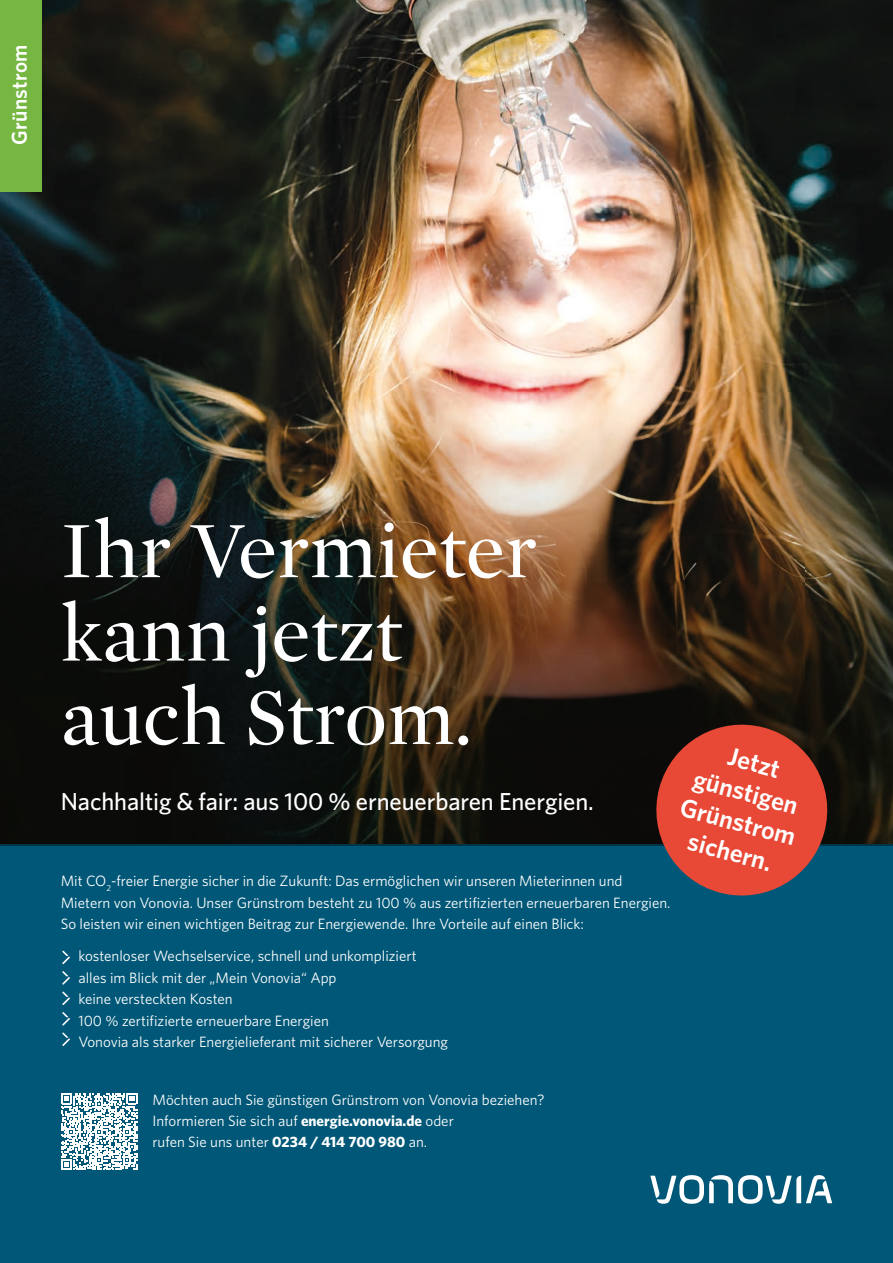
<style>
.page{position:relative;width:893px;height:1263px;background:#fff}
.page>*{position:absolute;margin:0;border:0;box-sizing:border-box;transform-origin:0 0}
.t1{font:81.45px/83.4px "Mercury Display";color:#fff}
.t2{font:600 25.65px/30.8px "Whitney";color:#fff;text-align:center}
.t3{font:500 24.6px "Whitney";letter-spacing:-.005em;color:#fff}
.t4{font:600 21.45px "Whitney";letter-spacing:.015em;color:#fff}
.t5{font:15px/21.5px "Whitney";color:#fff}
.s1{font-weight:700}
</style>
<div class="page">
<div style="left:0;top:844px;width:893px;height:419px;background:#005777"></div>
<svg style="left:61px;top:1093px;width:76px;height:77px"></svg>
<svg style="left:650px;top:1175px;width:182px;height:29px"></svg>
<img style="left:0;top:0;width:893px;height:846px">
<svg style="left:62px;top:951px;width:8px;height:13px"></svg>
<svg style="left:62px;top:971px;width:8px;height:14px"></svg>
<svg style="left:62px;top:991px;width:8px;height:14px"></svg>
<svg style="left:62px;top:1012px;width:8px;height:13px"></svg>
<svg style="left:62px;top:1032px;width:8px;height:14px"></svg>
<div style="left:0;top:0;width:42px;height:191px;background:#75b740"></div>
<svg style="left:647px;top:715px;width:189px;height:181px;background:#9f3e34"></svg>
<h3 class="t4" style="left:6px;top:145px;width:102px;rotate:-90deg">Grünstrom</h3>
<h1 class="t1" style="left:60px;top:510px;width:478px">Ihr Vermieter kann jetzt auch Strom.</h1>
<h3 class="t3" style="left:61px;top:785px;width:535px">Nachhaltig &amp; fair: aus 100 % erneuerbaren Energien.</h3>
<p class="t5" style="left:61px;top:870px;width:611px">Mit CO<sub>2</sub>-freier Energie sicher in die Zukunft: Das ermöglichen wir unseren Mieterinnen und<br>Mietern von Vonovia. Unser Grünstrom besteht zu 100 % aus zertifizierten erneuerbaren Energien.<br>So leisten wir einen wichtigen Beitrag zur Energiewende. Ihre Vorteile auf einen Blick:</p>
<p class="t5" style="left:78px;top:945px;width:371px">kostenloser Wechselservice, schnell und unkompliziert alles im Blick mit der „Mein Vonovia“ App<br>keine versteckten Kosten<br>100 % zertifizierte erneuerbare Energien<br>Vonovia als starker Energielieferant mit sicherer Versorgung</p>
<h2 class="t2" style="left:701px;top:732px;width:120px;rotate:15deg">Jetzt günstigen<br>Grünstrom sichern.</h2>
<p class="t5" style="left:152px;top:1088px;width:394px">Möchten auch Sie günstigen Grünstrom von Vonovia beziehen?<br>Informieren Sie sich auf <span class="s1">energie.vonovia.de</span> oder<br>rufen Sie uns unter <span class="s1">0234 / 414 700 980</span> an.</p>
</div>
